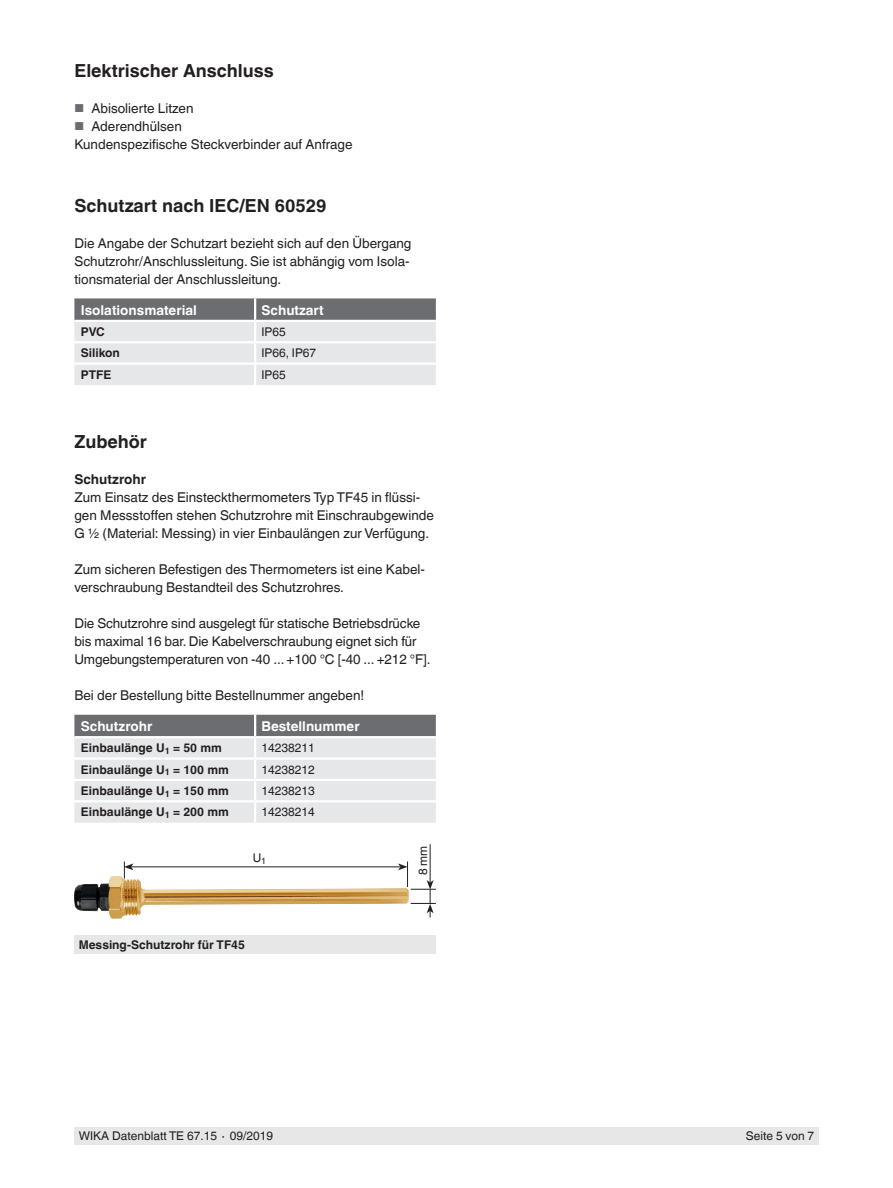
<style>
.page{position:relative;width:893px;height:1188px;background:#fff}
.page>*{position:absolute;margin:0;border:0;box-sizing:border-box;transform-origin:0 0}
.t1{font:700 18px "Helvetica World";color:#231f20}
.t2{font:13.5px/18px "Helvetica World";color:#231f20}
.t3{font:700 13.5px "Helvetica World";color:#fff}
.t4{font:700 13.5px "Helvetica World";color:#231f20}
.t5{font:700 12px "Helvetica World";color:#231f20}
.t6{font:12px "Helvetica World";color:#231f20}
.s1{font-size:11.55px;color:#6c6d70}
</style>
<div class="page">
<div style="left:74px;top:1128px;width:745px;height:17px;background:#e6e7e9"></div>
<svg style="left:74px;top:298px;width:362px;height:87px;background:#c6c7c9"></svg>
<hr style="left:74px;top:341px;width:181px;height:2px;background:#fff">
<hr style="left:255px;top:341px;width:181px;height:2px;background:#fff">
<hr style="left:254px;top:343px;width:2px;height:20px;background:#fff">
<hr style="left:74px;top:363px;width:181px;height:2px;background:#fff">
<hr style="left:255px;top:363px;width:181px;height:2px;background:#fff">
<hr style="left:254px;top:365px;width:2px;height:20px;background:#fff">
<hr style="left:74px;top:320px;width:181px;height:2px;background:#fff">
<hr style="left:255px;top:320px;width:181px;height:2px;background:#fff">
<svg style="left:74px;top:715px;width:362px;height:108px;background:#cecfd2"></svg>
<hr style="left:74px;top:800px;width:181px;height:2px;background:#fff">
<hr style="left:255px;top:800px;width:181px;height:2px;background:#fff">
<hr style="left:254px;top:802px;width:2px;height:21px;background:#fff">
<hr style="left:74px;top:736px;width:181px;height:2px;background:#fff">
<hr style="left:255px;top:736px;width:181px;height:2px;background:#fff">
<div style="left:74px;top:935px;width:362px;height:19px;background:#e6e7e9"></div>
<img style="left:74px;top:876px;width:324px;height:43px">
<hr style="left:131px;top:866px;width:269px;height:1px;background:#231f20">
<svg style="left:124px;top:862px;width:9px;height:17px"></svg>
<hr style="left:430px;top:844px;width:1px;height:38px;background:#231f20">
<svg style="left:398px;top:862px;width:38px;height:55px"></svg>
<h1 class="t1" style="left:74px;top:60px;width:201px">Elektrischer Anschluss</h1>
<p class="t2" style="left:74px;top:99px;width:121px"><span class="s1">■</span> Abisolierte Litzen</p>
<p class="t2" style="left:74px;top:117px;width:280px"><span class="s1">■</span> Aderendhülsen<br>Kundenspezifische Steckverbinder auf Anfrage</p>
<h1 class="t1" style="left:74px;top:195px;width:254px">Schutzart nach IEC/EN 60529</h1>
<p class="t2" style="left:74px;top:234px;width:339px">Die Angabe der Schutzart bezieht sich auf den Übergang<br>Schutzrohr/Anschlussleitung. Sie ist abhängig vom Isola&shy;tionsmaterial der Anschlussleitung.</p>
<p class="t3" style="left:81px;top:302px;width:118px">Isolationsmaterial</p>
<p class="t3" style="left:261px;top:302px;width:64px">Schutzart</p>
<p class="t5" style="left:81px;top:325px;width:25px">PVC</p>
<p class="t6" style="left:261px;top:325px;width:26px">IP65</p>
<p class="t5" style="left:81px;top:346px;width:41px">Silikon</p>
<p class="t6" style="left:261px;top:346px;width:56px">IP66, IP67</p>
<p class="t5" style="left:81px;top:367px;width:32px">PTFE</p>
<p class="t6" style="left:261px;top:367px;width:26px">IP65</p>
<h1 class="t1" style="left:74px;top:431px;width:74px">Zubehör</h1>
<p class="t4" style="left:74px;top:471px;width:73px">Schutzrohr</p>
<p class="t2" style="left:74px;top:488px;width:361px">Zum Einsatz des Einsteckthermometers Typ TF45 in flüssi&shy;gen Messstoffen stehen Schutzrohre mit Einschraubgewinde<br>G ½ (Material: Messing) in vier Einbaulängen zur Verfügung.</p>
<p class="t2" style="left:74px;top:560px;width:352px">Zum sicheren Befestigen des Thermometers ist eine Kabel&shy;verschraubung Bestandteil des Schutzrohres.</p>
<p class="t2" style="left:74px;top:614px;width:358px">Die Schutzrohre sind ausgelegt für statische Betriebsdrücke bis maximal 16 bar. Die Kabelverschraubung eignet sich für<br>Umgebungstemperaturen von -40 ... +100 °C [-40 ... +212 °F].</p>
<p class="t2" style="left:74px;top:686px;width:291px">Bei der Bestellung bitte Bestellnummer angeben!</p>
<p class="t3" style="left:81px;top:718px;width:73px">Schutzrohr</p>
<p class="t3" style="left:261px;top:718px;width:100px">Bestellnummer</p>
<p class="t5" style="left:81px;top:741px;width:143px">Einbaulänge U<sub>1</sub> = 50 mm</p>
<p class="t6" style="left:261px;top:741px;width:55px">14238211</p>
<p class="t5" style="left:81px;top:762px;width:149px">Einbaulänge U<sub>1</sub> = 100 mm</p>
<p class="t6" style="left:261px;top:762px;width:55px">14238212</p>
<p class="t5" style="left:81px;top:784px;width:149px">Einbaulänge U<sub>1</sub> = 150 mm</p>
<p class="t6" style="left:261px;top:784px;width:55px">14238213</p>
<p class="t5" style="left:81px;top:805px;width:149px">Einbaulänge U<sub>1</sub> = 200 mm</p>
<p class="t6" style="left:261px;top:805px;width:55px">14238214</p>
<p class="t6" style="left:253px;top:851px;width:15px">U<sub>1</sub></p>
<p class="t6" style="left:416px;top:875px;width:31px;rotate:-90deg">8 mm</p>
<p class="t5" style="left:79px;top:938px;width:168px">Messing-Schutzrohr für TF45</p>
<p class="t6" style="left:79px;top:1129px;width:196px">WIKA Datenblatt TE 67.15 ∙ 09/2019</p>
<p class="t6" style="left:746px;top:1129px;width:70px">Seite 5 von 7</p>
</div>
